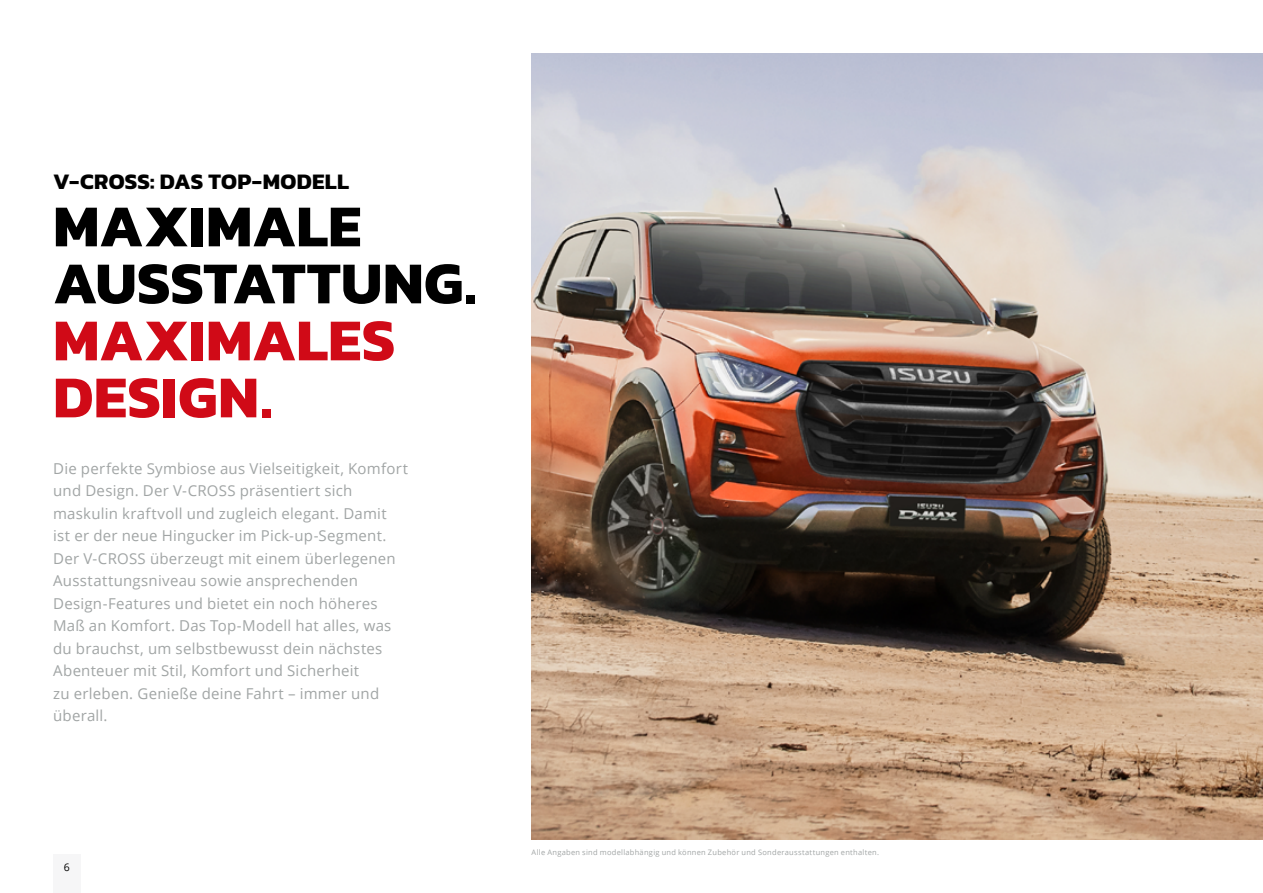
<style>
.page{position:relative;width:1263px;height:893px;background:#fff}
.page>*{position:absolute;margin:0;border:0;box-sizing:border-box;transform-origin:0 0}
.t1{font:700 60px/57px "Kanit";color:#000}
.t2{font:700 60px/57px "Kanit";letter-spacing:.005em;color:#d00a17}
.t3{font:700 22.5px "Kanit";letter-spacing:.01em;color:#000}
.t4{font:15px/22.5px "Open Sans";letter-spacing:.015em;color:#a1a5a5}
.t5{font:10.5px "Open Sans";color:#000}
.t6{font:7.5px "Open Sans";letter-spacing:.035em;color:#a1a5a5}
</style>
<div class="page">
<img style="left:531px;top:53px;width:732px;height:787px">
<div style="left:53px;top:855px;width:28px;height:38px;background:#f6f6f7"></div>
<h2 class="t3" style="left:53px;top:164px;width:297px">V-CROSS: DAS TOP-MODELL</h2>
<h1 class="t1" style="left:53px;top:196px;width:425px">MAXIMALE<br>AUSSTATTUNG.</h1>
<h1 class="t2" style="left:53px;top:310px;width:344px">MAXIMALES<br>DESIGN.</h1>
<p class="t4" style="left:53px;top:457px;width:356px">Die perfekte Symbiose aus Vielseitigkeit, Komfort und Design. Der V-CROSS präsentiert sich maskulin kraftvoll und zugleich elegant. Damit<br>ist er der neue Hingucker im Pick-up-Segment.<br>Der V-CROSS überzeugt mit einem überlegenen Ausstattungsniveau sowie ansprechenden Design-Features und bietet ein noch höheres Maß an Komfort. Das Top-Modell hat alles, was du brauchst, um selbstbewusst dein nächstes Abenteuer mit Stil, Komfort und Sicherheit<br>zu erleben. Genieße deine Fahrt – immer und überall.</p>
<p class="t5" style="left:64px;top:860px;width:8px">6</p>
<p class="t6" style="left:531px;top:847px;width:349px">Alle Angaben sind modellabhängig und können Zubehör und Sonderausstattungen enthalten.</p>
</div>
